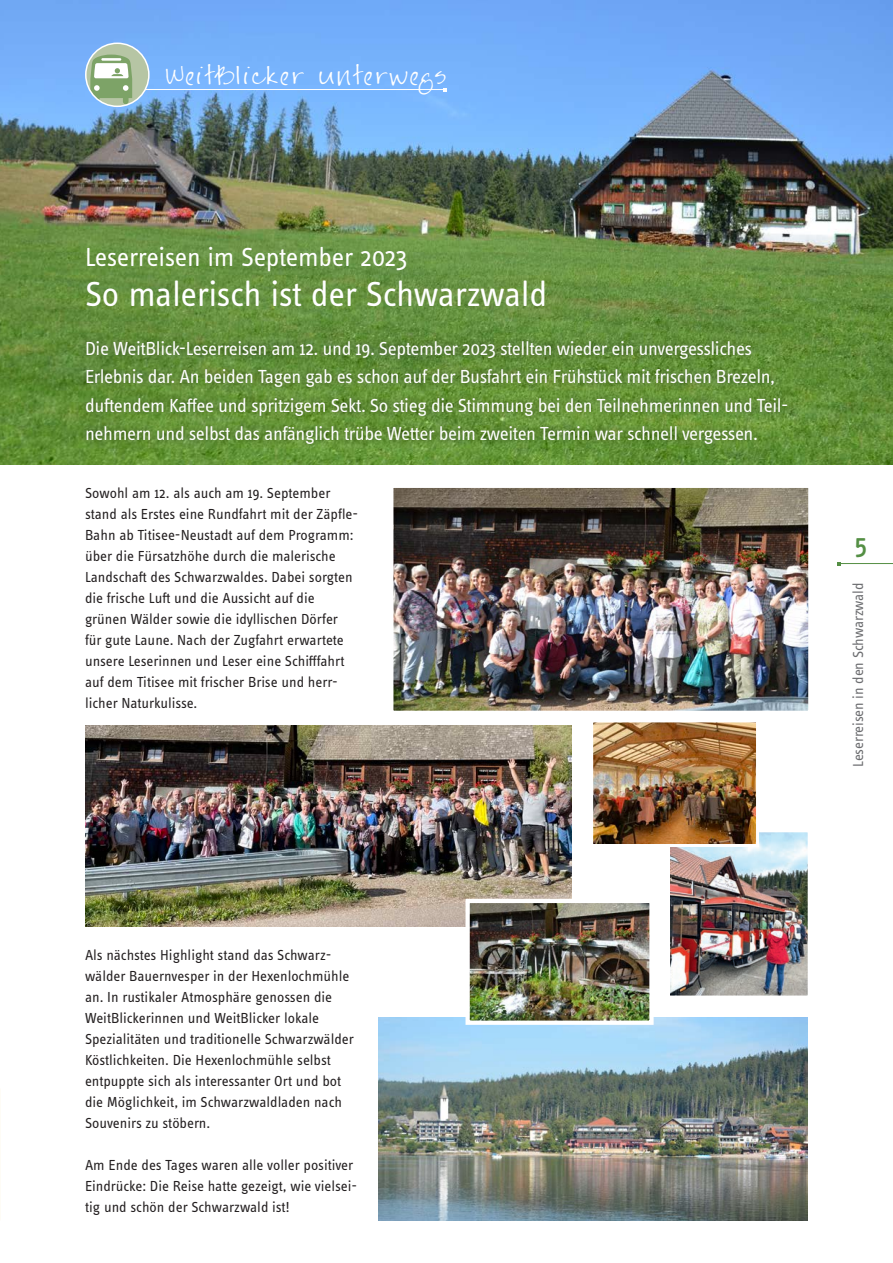
<style>
.page{position:relative;width:893px;height:1263px;background:#fff}
.page>*{position:absolute;margin:0;border:0;box-sizing:border-box;transform-origin:0 0}
.t1{font:36px "Info Text Pro";letter-spacing:-.015em;color:#fff}
.t2{font:27px "Info Text Pro";letter-spacing:-.015em;color:#fff}
.t3{font:500 27px "Info Text Pro";color:#548f44}
.t4{font:21px "FG Jayne Print";letter-spacing:.1em;color:#fff}
.t5{font:19.5px/28.5px "Info Text Pro";letter-spacing:-.02em;color:#fff}
.t6{font:15px/21px "Info Text Pro";color:#231f20}
.t7{font:15px "Info Text Pro";letter-spacing:-.015em;color:#6c6d70}
</style>
<div class="page">
<hr style="left:839px;top:563px;width:54px;height:1px;background:#548f44">
<img style="left:379px;top:1017px;width:429px;height:203px">
<img style="left:0;top:0;width:893px;height:465px">
<hr style="left:118px;top:89px;width:327px;height:1px;background:#fff">
<div style="left:86px;top:43px;width:63px;height:63px;background:#b6c5a4;border-radius:50%"></div>
<svg style="left:90px;top:55px;width:42px;height:49px;background:#a9c29f"></svg>
<div style="left:85px;top:43px;width:65px;height:64px;border:2px solid #fff;border-radius:50%"></div>
<div style="left:79px;top:334px;width:715px;height:117px;background:#231f20;opacity:.5"></div>
<img style="left:394px;top:488px;width:414px;height:222px">
<div style="left:389px;top:483px;width:424px;height:232px;border:4px solid #fff"></div>
<img style="left:85px;top:725px;width:487px;height:202px">
<img style="left:470px;top:904px;width:179px;height:116px">
<div style="left:465px;top:899px;width:189px;height:126px;border:4px solid #fff"></div>
<img style="left:670px;top:833px;width:137px;height:162px">
<div style="left:665px;top:828px;width:147px;height:172px;border:4px solid #fff"></div>
<img style="left:594px;top:723px;width:161px;height:120px">
<div style="left:590px;top:719px;width:169px;height:128px;border:3px solid #fff"></div>
<img style="left:0;top:384px;width:1px;height:359px">
<h3 class="t4" style="left:166px;top:64px;width:283px">WeitBlicker unterwegs</h3>
<h2 class="t2" style="left:85px;top:241px;width:324px">Leserreisen im September 2023</h2>
<h1 class="t1" style="left:85px;top:273px;width:464px">So malerisch ist der Schwarzwald</h1>
<p class="t5" style="left:85px;top:333px;width:705px">Die WeitBlick-Leserreisen am 12. und 19. September 2023 stellten wieder ein unvergessliches Erlebnis dar. An beiden Tagen gab es schon auf der Busfahrt ein Frühstück mit frischen Brezeln, duftendem Kaffee und spritzigem Sekt. So stieg die Stimmung bei den Teilnehmerinnen und Teil&shy;nehmern und selbst das anfänglich trübe Wetter beim zweiten Termin war schnell vergessen.</p>
<p class="t6" style="left:85px;top:482px;width:275px">Sowohl am 12. als auch am 19. September stand als Erstes eine Rundfahrt mit der Zäpfle-Bahn ab Titisee-Neustadt auf dem Programm: über die Fürsatzhöhe durch die malerische Landschaft des Schwarzwaldes. Dabei sorgten die frische Luft und die Aussicht auf die grünen Wälder sowie die idyllischen Dörfer für gute Laune. Nach der Zugfahrt erwartete unsere Leserinnen und Leser eine Schifffahrt auf dem Titisee mit frischer Brise und herr&shy;licher Naturkulisse.</p>
<h2 class="t3" style="left:854px;top:528px;width:14px">5</h2>
<p class="t7" style="left:849px;top:767px;width:186px;rotate:-90deg">Leserreisen in den Schwarzwald</p>
<p class="t6" style="left:85px;top:944px;width:271px">Als nächstes Highlight stand das Schwarz&shy;wälder Bauernvesper in der Hexenlochmühle an. In rustikaler Atmosphäre genossen die WeitBlickerinnen und WeitBlicker lokale Spezialitäten und traditionelle Schwarzwälder Köstlichkeiten. Die Hexenlochmühle selbst entpuppte sich als interessanter Ort und bot die Möglichkeit, im Schwarzwaldladen nach Souvenirs zu stöbern.</p>
<p class="t6" style="left:85px;top:1154px;width:274px">Am Ende des Tages waren alle voller positiver<br>Eindrücke: Die Reise hatte gezeigt, wie vielsei&shy;tig und schön der Schwarzwald ist!</p>
</div>
